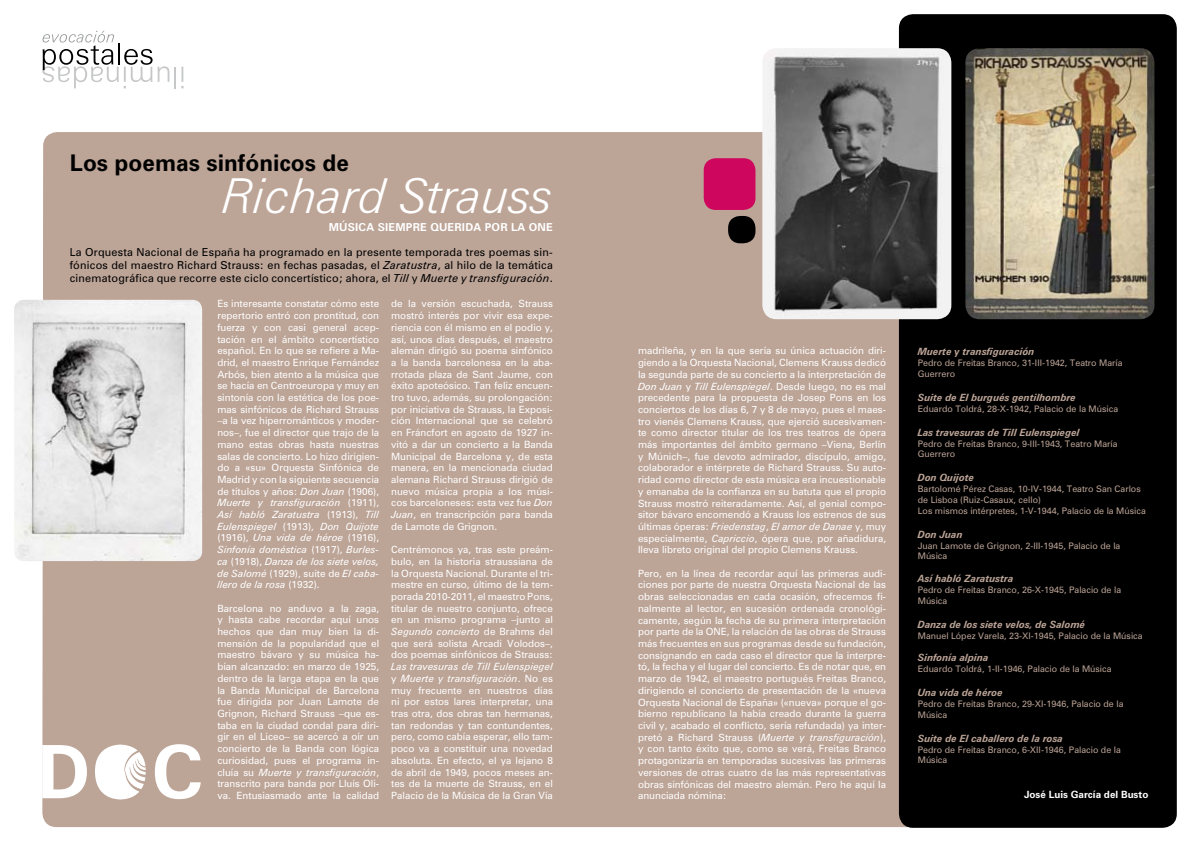
<style>
.page{position:relative;width:1191px;height:842px;background:#fff}
.page>*{position:absolute;margin:0;border:0;box-sizing:border-box;transform-origin:0 0}
.t1{font:italic 300 48.3px "Zurich BT";color:#fff}
.t2{font:700 23px "Zurich BT";color:#000}
.t3{font:11px/13px "Zurich BT";letter-spacing:.02em;color:#000;text-align:justify}
.t4{font:700 11px "Zurich BT";letter-spacing:.02em;color:#fff}
.t5{font:10px/11.7px "Zurich BT";color:#fff;text-align:justify}
.t6{font:italic 700 10px "Zurich BT";color:#bca497}
.t7{font:700 10px "Zurich BT";color:#fff}
.t8{font:9px/10.8px "Zurich BT";color:#bca497}
.s1{font-style:italic}
</style>
<div class="page">
<div style="left:42px;top:132px;width:865px;height:695px;background:#bca497"></div>
<svg style="left:42px;top:745px;width:45px;height:53px"></svg>
<svg style="left:155px;top:744px;width:46px;height:55px"></svg>
<svg style="left:95px;top:744px;width:51px;height:55px"></svg>
<div style="left:899px;top:14px;width:277px;height:814px;background:#000;border-radius:14px"></div>
<svg style="left:181px;top:67px;width:2px;height:21px"></svg>
<hr style="left:174px;top:67px;width:2px;height:21px;background:#c6c7c8">
<svg style="left:42px;top:31px;width:127px;height:57px"></svg>
<img style="left:965px;top:48px;width:189px;height:271px">
<img style="left:762px;top:48px;width:189px;height:271px">
<img style="left:14px;top:300px;width:188px;height:261px">
<div style="left:728px;top:216px;width:27px;height:27px;background:#000;border-radius:12px"></div>
<div style="left:703px;top:158px;width:52px;height:52px;background:#cf065d;border-radius:12px"></div>
<h2 class="t2" style="left:70px;top:149px;width:281px">Los poemas sinfónicos de</h2>
<h1 class="t1" style="left:222px;top:167px;width:332px">Richard Strauss</h1>
<p class="t4" style="left:329px;top:221px;width:226px">MÚSICA SIEMPRE QUERIDA POR LA ONE</p>
<p class="t3" style="left:70px;top:246px;width:484px">La Orquesta Nacional de España ha programado en la presente temporada tres poemas sin&shy;fónicos del maestro Richard Strauss: en fechas pasadas, el <span class="s1">Zaratustra</span>, al hilo de la temática cinematográfica que recorre este ciclo concertístico; ahora, el <span class="s1">Till</span> y <span class="s1">Muerte y transfiguración</span>.</p>
<p class="t5" style="left:217px;top:298px;width:163px">Es interesante constatar cómo este repertorio entró con prontitud, con fuerza y con casi general acep&shy;tación en el ámbito concertístico español. En lo que se refiere a Ma&shy;drid, el maestro Enrique Fernández Arbós, bien atento a la música que se hacía en Centroeuropa y muy en sintonía con la estética de los poe&shy;mas sinfónicos de Richard Strauss –a la vez hiperrománticos y moder&shy;nos–, fue el director que trajo de la mano estas obras hasta nuestras salas de concierto. Lo hizo dirigien&shy;do a «su» Orquesta Sinfónica de Madrid y con la siguiente secuencia de títulos y años: <span class="s1">Don Juan</span> (1906), <span class="s1">Muerte y transfiguración</span> (1911), <span class="s1">Así habló Zaratustra</span> (1913), <span class="s1">Till Eulenspiegel</span> (1913), <span class="s1">Don Quijote </span>(1916), <span class="s1">Una vida de héroe</span> (1916), <span class="s1">Sinfonía doméstica</span> (1917), <span class="s1">Burles&shy;ca</span> (1918), <span class="s1">Danza de los siete velos, de Salomé</span> (1929), suite de <span class="s1">El caba&shy;llero de la rosa</span> (1932).</p>
<p class="t5" style="left:217px;top:602px;width:163px">Barcelona no anduvo a la zaga, y hasta cabe recordar aquí unos hechos que dan muy bien la di&shy;mensión de la popularidad que el maestro bávaro y su música ha&shy;bían alcanzado: en marzo de 1925, dentro de la larga etapa en la que la Banda Municipal de Barcelona fue dirigida por Juan Lamote de Grignon, Richard Strauss –que es&shy;taba en la ciudad condal para diri&shy;gir en el Liceo– se acercó a oír un concierto de la Banda con lógica curiosidad, pues el programa in&shy;cluía su <span class="s1">Muerte y transfiguración</span>, transcrito para banda por Lluís Oli&shy;va. Entusiasmado ante la calidad</p>
<p class="t5" style="left:391px;top:298px;width:163px">de la versión escuchada, Strauss mostró interés por vivir esa expe&shy;riencia con él mismo en el podio y, así, unos días después, el maestro alemán dirigió su poema sinfónico a la banda barcelonesa en la aba&shy;rrotada plaza de Sant Jaume, con éxito apoteósico. Tan feliz encuen&shy;tro tuvo, además, su prolongación: por iniciativa de Strauss, la Exposi&shy;ción Internacional que se celebró en Fráncfort en agosto de 1927 in&shy;vitó a dar un concierto a la Banda Municipal de Barcelona y, de esta manera, en la mencionada ciudad alemana Richard Strauss dirigió de nuevo música propia a los músi&shy;cos barceloneses: esta vez fue <span class="s1">Don Juan</span>, en transcripción para banda de Lamote de Grignon.</p>
<p class="t5" style="left:391px;top:544px;width:163px">Centrémonos ya, tras este preám&shy;bulo, en la historia straussiana de la Orquesta Nacional. Durante el tri&shy;mestre en curso, último de la tem&shy;porada 2010-2011, el maestro Pons, titular de nuestro conjunto, ofrece en un mismo programa –junto al <span class="s1">Segundo concierto</span> de Brahms del que será solista Arcadi Volodos–, dos poemas sinfónicos de Strauss:</p>
<p class="t5" style="left:391px;top:661px;width:163px"><span class="s1">Las travesuras de Till Eulenspiegel </span>y <span class="s1">Muerte y transfiguración</span>. No es muy frecuente en nuestros días ni por estos lares interpretar, una tras otra, dos obras tan hermanas, tan redondas y tan contundentes, pero, como cabía esperar, ello tam&shy;poco va a constituir una novedad absoluta. En efecto, el ya lejano 8 de abril de 1949, pocos meses an&shy;tes de la muerte de Strauss, en el Palacio de la Música de la Gran Vía</p>
<p class="t5" style="left:638px;top:345px;width:250px">madrileña, y en la que sería su única actuación diri&shy;giendo a la Orquesta Nacional, Clemens Krauss dedicó la segunda parte de su concierto a la interpretación de <span class="s1">Don Juan</span> y <span class="s1">Till Eulenspiegel</span>. Desde luego, no es mal precedente para la propuesta de Josep Pons en los conciertos de los días 6, 7 y 8 de mayo, pues el maes&shy;tro vienés Clemens Krauss, que ejerció sucesivamen&shy;te como director titular de los tres teatros de ópera más importantes del ámbito germano –Viena, Berlín y Múnich–, fue devoto admirador, discípulo, amigo, colaborador e intérprete de Richard Strauss. Su auto&shy;ridad como director de esta música era incuestionable y emanaba de la confianza en su batuta que el propio Strauss mostró reiteradamente. Así, el genial compo&shy;sitor bávaro encomendó a Krauss los estrenos de sus últimas óperas: <span class="s1">Friedenstag</span>, <span class="s1">El amor de Danae</span> y, muy especialmente, <span class="s1">Capriccio</span>, ópera que, por añadidura, lleva libreto original del propio Clemens Krauss.</p>
<p class="t5" style="left:638px;top:567px;width:250px">Pero, en la línea de recordar aquí las primeras audi&shy;ciones por parte de nuestra Orquesta Nacional de las obras seleccionadas en cada ocasión, ofrecemos fi&shy;nalmente al lector, en sucesión ordenada cronológi&shy;camente, según la fecha de su primera interpretación por parte de la ONE, la relación de las obras de Strauss más frecuentes en sus programas desde su fundación, consignando en cada caso el director que la interpre&shy;tó, la fecha y el lugar del concierto. Es de notar que, en marzo de 1942, el maestro portugués Freitas Branco, dirigiendo el concierto de presentación de la «nueva Orquesta Nacional de España» («nueva» porque el go&shy;bierno republicano la había creado durante la guerra civil y, acabado el conflicto, sería refundada) ya inter&shy;pretó a Richard Strauss (<span class="s1">Muerte y transfiguración</span>), y con tanto éxito que, como se verá, Freitas Branco protagonizaría en temporadas sucesivas las primeras versiones de otras cuatro de las más representativas obras sinfónicas del maestro alemán. Pero he aquí la anunciada nómina:</p>
<p class="t6" style="left:917px;top:346px;width:118px">Muerte y transfiguración</p>
<p class="t8" style="left:917px;top:357px;width:206px">Pedro de Freitas Branco, 31-III-1942, Teatro María<br>Guerrero</p>
<p class="t6" style="left:917px;top:391px;width:160px">Suite de El burgués gentilhombre</p>
<p class="t8" style="left:917px;top:403px;width:202px">Eduardo Toldrá, 28-X-1942, Palacio de la Música</p>
<p class="t6" style="left:917px;top:426px;width:163px">Las travesuras de Till Eulenspiegel</p>
<p class="t8" style="left:917px;top:438px;width:201px">Pedro de Freitas Branco, 9-III-1943, Teatro María<br>Guerrero</p>
<p class="t6" style="left:917px;top:472px;width:58px">Don Quijote</p>
<p class="t8" style="left:917px;top:483px;width:229px">Bartolomé Pérez Casas, 10-IV-1944, Teatro San Carlos de Lisboa (Ruiz-Casaux, cello)<br>Los mismos intérpretes, 1-V-1944, Palacio de la Música</p>
<p class="t6" style="left:917px;top:528px;width:46px">Don Juan</p>
<p class="t8" style="left:917px;top:540px;width:204px">Juan Lamote de Grignon, 2-III-1945, Palacio de la<br>Música</p>
<p class="t6" style="left:917px;top:572px;width:97px">Así habló Zaratustra</p>
<p class="t8" style="left:917px;top:584px;width:205px">Pedro de Freitas Branco, 26-X-1945, Palacio de la<br>Música</p>
<p class="t6" style="left:917px;top:618px;width:169px">Danza de los siete velos, de Salomé</p>
<p class="t8" style="left:917px;top:630px;width:226px">Manuel López Varela, 23-XI-1945, Palacio de la Música</p>
<p class="t6" style="left:917px;top:652px;width:72px">Sinfonía alpina</p>
<p class="t8" style="left:917px;top:663px;width:195px">Eduardo Toldrá, 1-II-1946, Palacio de la Música</p>
<p class="t6" style="left:917px;top:686px;width:87px">Una vida de héroe</p>
<p class="t8" style="left:917px;top:698px;width:207px">Pedro de Freitas Branco, 29-XI-1946, Palacio de la<br>Música</p>
<p class="t6" style="left:917px;top:732px;width:147px">Suite de El caballero de la rosa</p>
<p class="t8" style="left:917px;top:744px;width:204px">Pedro de Freitas Branco, 6-XII-1946, Palacio de la<br>Música</p>
<p class="t7" style="left:1024px;top:789px;width:126px">José Luis García del Busto</p>
</div>
